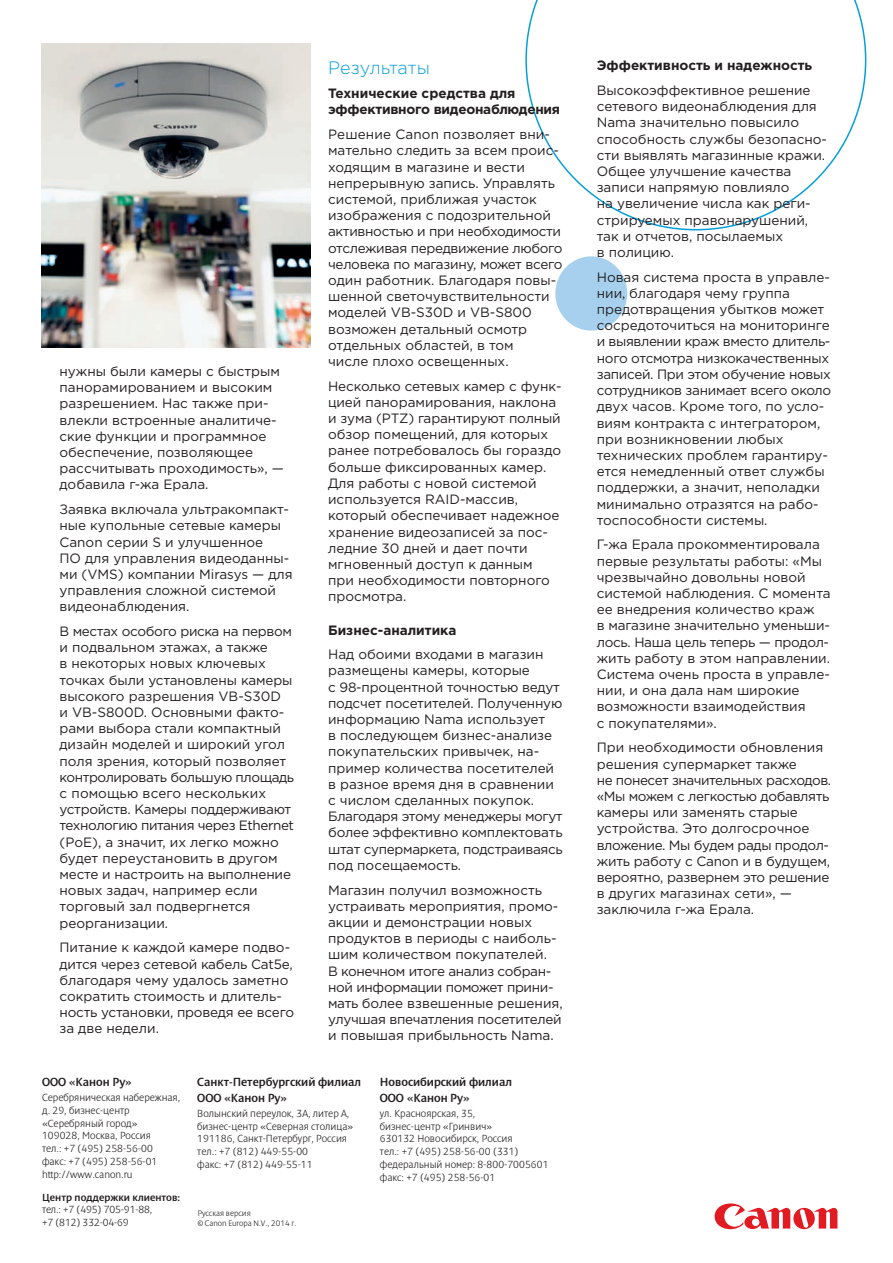
<style>
.page{position:relative;width:893px;height:1263px;background:#fff}
.page>*{position:absolute;margin:0;border:0;box-sizing:border-box;transform-origin:0 0}
.t1{font:300 18px "Gotham Pro";color:#069edb}
.t2{font:13.5px/16.2px "Gotham Pro";color:#231f20}
.t3{font:700 13.5px/16.2px "Gotham Pro";letter-spacing:-.02em;color:#231f20}
.t4{font:700 13.5px "Gotham Pro";color:#231f20}
.t5{font:12px/15.6px "Denda New C";color:#231f20}
.t6{font:10.5px/12.8px "Denda New Light C";color:#231f20}
.t7{font:10.5px "Denda New C";color:#231f20}
.t8{font:8.25px/9.8px "Denda New Light C";color:#231f20}
</style>
<div class="page">
<div style="left:555px;top:256px;width:72px;height:75px;background:#a6d0ee;border-radius:50%"></div>
<svg style="left:525px;top:0;width:341px;height:230px"></svg>
<svg style="left:715px;top:1203px;width:122px;height:26px"></svg>
<img style="left:42px;top:43px;width:268px;height:305px">
<p class="t2" style="left:60px;top:363px;width:226px">нужны были камеры с быстрым панорамированием и высоким разрешением. Нас также при&shy;влекли встроенные аналитиче&shy;ские функции и программное обеспечение, позволяющее рассчитывать проходимость», — добавила г-жа Ерала.</p>
<p class="t2" style="left:60px;top:501px;width:235px">Заявка включала ультракомпакт&shy;ные купольные сетевые камеры<br>Canon серии S и улучшенное<br>ПО для управления видеоданны&shy;ми (VMS) компании Mirasys — для управления сложной системой видеонаблюдения.</p>
<p class="t2" style="left:60px;top:623px;width:236px">В местах особого риска на первом и подвальном этажах, а также<br>в некоторых новых ключевых точках были установлены камеры высокого разрешения VB-S30D<br>и VB-S800D. Основными факто&shy;рами выбора стали компактный дизайн моделей и широкий угол поля зрения, который позволяет контролировать большую площадь с помощью всего нескольких устройств. Камеры поддерживают технологию питания через Ethernet (PoE), а значит, их легко можно будет переустановить в другом месте и настроить на выполнение новых задач, например если торговый зал подвергнется реорганизации.</p>
<p class="t2" style="left:60px;top:939px;width:236px">Питание к каждой камере подво&shy;дится через сетевой кабель Cat5e, благодаря чему удалось заметно сократить стоимость и длитель&shy;ность установки, проведя ее всего за две недели.</p>
<h1 class="t1" style="left:328px;top:57px;width:103px">Результаты</h1>
<p class="t3" style="left:328px;top:85px;width:234px">Технические средства для эффективного видеонаблюдения</p>
<p class="t2" style="left:328px;top:126px;width:236px">Решение Canon позволяет вни&shy;мательно следить за всем проис&shy;ходящим в магазине и вести непрерывную запись. Управлять системой, приближая участок изображения с подозрительной активностью и при необходимости отслеживая передвижение любого человека по магазину, может всего один работник. Благодаря повы&shy;шенной светочувствительности моделей VB-S30D и VB-S800 возможен детальный осмотр отдельных областей, в том<br>числе плохо освещенных.</p>
<p class="t2" style="left:328px;top:378px;width:235px">Несколько сетевых камер с функ&shy;цией панорамирования, наклона и зума (PTZ) гарантируют полный обзор помещений, для которых ранее потребовалось бы гораздо больше фиксированных камер.<br>Для работы с новой системой используется RAID-массив, который обеспечивает надежное хранение видеозаписей за пос&shy;ледние 30 дней и дает почти мгновенный доступ к данным при необходимости повторного просмотра.</p>
<p class="t4" style="left:328px;top:622px;width:130px">Бизнес-аналитика</p>
<p class="t2" style="left:328px;top:646px;width:236px">Над обоими входами в магазин размещены камеры, которые<br>с 98-процентной точностью ведут подсчет посетителей. Полученную информацию Nama использует<br>в последующем бизнес-анализе покупательских привычек, на&shy;пример количества посетителей в разное время дня в сравнении с числом сделанных покупок.<br>Благодаря этому менеджеры могут более эффективно комплектовать штат супермаркета, подстраиваясь под посещаемость.</p>
<p class="t2" style="left:328px;top:882px;width:236px">Магазин получил возможность устраивать мероприятия, промо&shy;акции и демонстрации новых продуктов в периоды с наиболь&shy;шим количеством покупателей.<br>В конечном итоге анализ собран&shy;ной информации поможет прини&shy;мать более взвешенные решения, улучшая впечатления посетителей и повышая прибыльность Nama.</p>
<p class="t5" style="left:42px;top:1074px;width:91px">ООО «Канон Ру»</p>
<p class="t6" style="left:42px;top:1091px;width:140px">Серебряническая набережная, д. 29, бизнес-центр «Серебряный город»<br>109028, Москва, Россия<br>тел.: +7 (495) 258-56-00<br>факс: +7 (495) 258-56-01 http://www.canon.ru</p>
<p class="t5" style="left:197px;top:1074px;width:165px">Санкт-Петербургский филиал<br>ООО «Канон Ру»</p>
<p class="t6" style="left:197px;top:1107px;width:157px">Волынский переулок, 3А, литер А, бизнес-центр «Северная столица»<br>191186, Санкт-Петербург, Россия тел.: +7 (812) 449-55-00<br>факс: +7 (812) 449-55-11</p>
<p class="t7" style="left:42px;top:1191px;width:140px">Центр поддержки клиентов:</p>
<p class="t6" style="left:42px;top:1203px;width:112px">тел.: +7 (495) 705-91-88, +7 (812) 332-04-69</p>
<p class="t8" style="left:198px;top:1208px;width:100px">Русская версия<br>© Canon Europa N.V., 2014 г.</p>
<p class="t5" style="left:380px;top:1074px;width:134px">Новосибирский филиал<br>ООО «Канон Ру»</p>
<p class="t6" style="left:380px;top:1107px;width:170px">ул. Красноярская, 35,<br>бизнес-центр «Гринвич»<br>630132 Новосибирск, Россия<br>тел.: +7 (495) 258-56-00 (331) федеральный номер: 8-800-7005601 факс: +7 (495) 258-56-01</p>
<p class="t4" style="left:597px;top:58px;width:217px">Эффективность и надежность</p>
<p class="t2" style="left:597px;top:82px;width:232px">Высокоэффективное решение сетевого видеонаблюдения для<br>Nama значительно повысило способность службы безопасно&shy;сти выявлять магазинные кражи.<br>Общее улучшение качества записи напрямую повлияло<br>на увеличение числа как реги&shy;стрируемых правонарушений, так и отчетов, посылаемых<br>в полицию.</p>
<p class="t2" style="left:597px;top:269px;width:236px">Новая система проста в управле&shy;нии, благодаря чему группа предотвращения убытков может сосредоточиться на мониторинге и выявлении краж вместо длитель&shy;ного отсмотра низкокачественных записей. При этом обучение новых сотрудников занимает всего около двух часов. Кроме того, по усло&shy;виям контракта с интегратором, при возникновении любых технических проблем гарантиру&shy;ется немедленный ответ службы поддержки, а значит, неполадки минимально отразятся на рабо&shy;тоспособности системы.</p>
<p class="t2" style="left:597px;top:536px;width:235px">Г-жа Ерала прокомментировала первые результаты работы: «Мы чрезвычайно довольны новой системой наблюдения. С момента ее внедрения количество краж<br>в магазине значительно уменьши&shy;лось. Наша цель теперь — продол&shy;жить работу в этом направлении.<br>Система очень проста в управле&shy;нии, и она дала нам широкие возможности взаимодействия<br>с покупателями».</p>
<p class="t2" style="left:597px;top:739px;width:236px">При необходимости обновления решения супермаркет также<br>не понесет значительных расходов. «Мы можем с легкостью добавлять камеры или заменять старые устройства. Это долгосрочное вложение. Мы будем рады продол&shy;жить работу с Canon и в будущем, вероятно, развернем это решение в других магазинах сети», — заключила г-жа Ерала.</p>
</div>
